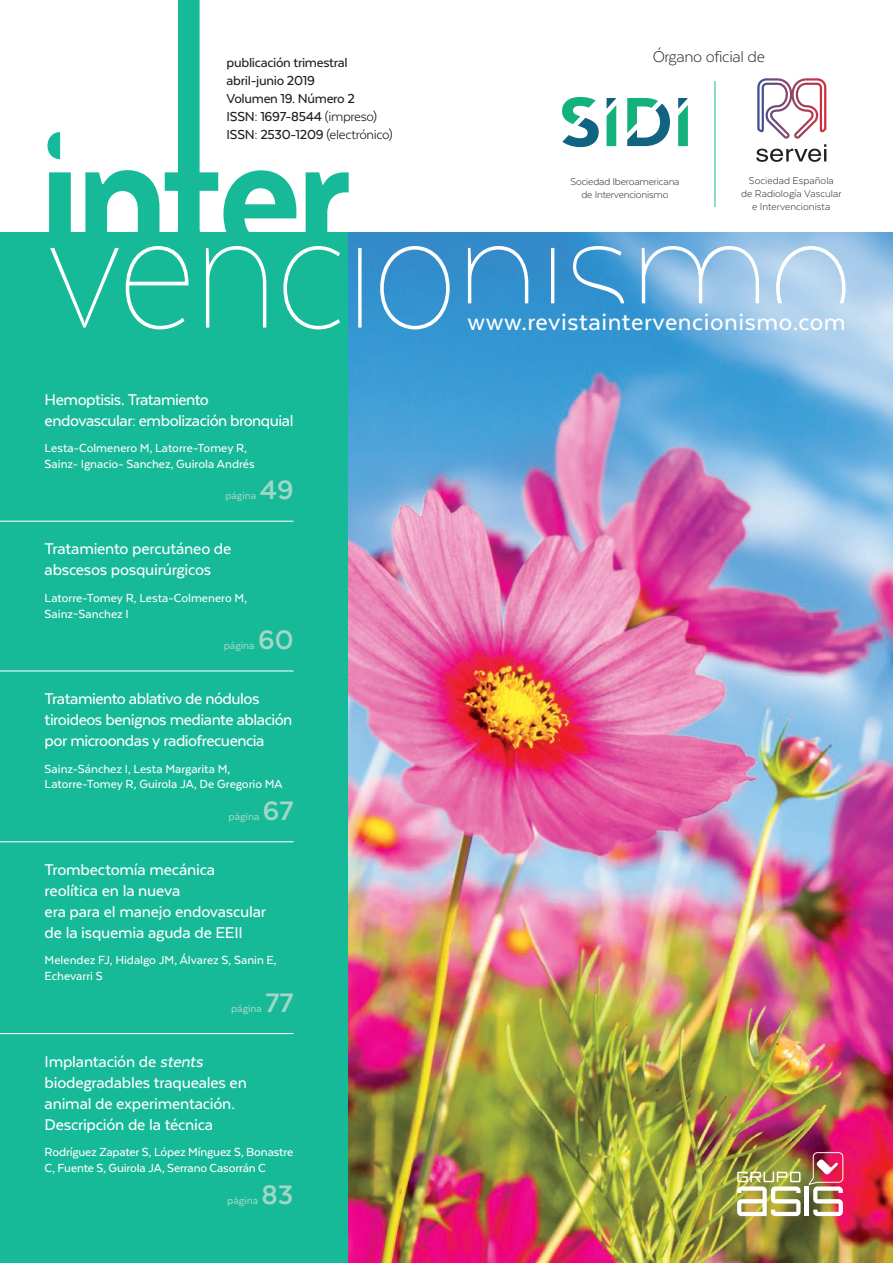
<style>
.page{position:relative;width:893px;height:1263px;background:#fff}
.page>*{position:absolute;margin:0;border:0;box-sizing:border-box;transform-origin:0 0}
.INTER_Pagina{font:700 30.75px "Texta";color:#a2d7c7}
.t1{font:500 27px "Texta";letter-spacing:.02em;color:#fff}
.INTER_Portada_articu{font:500 18px/21px "Texta";letter-spacing:-.015em;color:#fff}
.t2{font:300 18px "Texta";letter-spacing:-.02em;color:#231f20}
.INTER_Datos_mes{font:500 15px/18px "Texta";letter-spacing:-.02em;color:#231f20}
.INTER_Portada_autore{font:500 13.5px/15.8px "Texta";letter-spacing:-.005em;color:#fff}
.INTER_Pagina-2{font:500 11.7px "Texta";color:#a2d7c7}
.t3{font:300 11.4px/12.9px "Texta";letter-spacing:-.005em;color:#231f20;text-align:center}
.s1{font-weight:400}
.s2{font-style:italic}
</style>
<div class="page">
<img style="left:348px;top:232px;width:545px;height:1031px">
<div style="left:0;top:232px;width:348px;height:1031px;background:#16b998"></div>
<svg style="left:47px;top:0;width:302px;height:246px"></svg>
<svg style="left:380px;top:246px;width:466px;height:83px"></svg>
<svg style="left:50px;top:246px;width:312px;height:83px"></svg>
<svg style="left:562px;top:97px;width:37px;height:50px"></svg>
<svg style="left:607px;top:98px;width:9px;height:48px"></svg>
<svg style="left:627px;top:98px;width:43px;height:48px"></svg>
<svg style="left:678px;top:98px;width:10px;height:48px"></svg>
<hr style="left:0;top:521px;width:294px;height:1px;background:#fff">
<hr style="left:0;top:670px;width:294px;height:1px;background:#fff">
<hr style="left:0;top:841px;width:294px;height:1px;background:#fff">
<hr style="left:0;top:1033px;width:294px;height:1px;background:#fff">
<hr style="left:715px;top:81px;width:1px;height:126px;background:#16b998">
<svg style="left:756px;top:78px;width:70px;height:84px"></svg>
<hr style="left:805px;top:1186px;width:4px;height:30px;background:#fff">
<img style="left:807px;top:1152px;width:36px;height:64px">
<svg style="left:737px;top:1172px;width:63px;height:44px"></svg>
<p class="INTER_Datos_mes" style="left:227px;top:54px;width:123px">publicación trimestral</p>
<p class="INTER_Datos_mes" style="left:227px;top:72px;width:90px">abril-junio 2019</p>
<p class="INTER_Datos_mes" style="left:227px;top:90px;width:130px">Volumen 19. Número 2</p>
<p class="INTER_Datos_mes" style="left:227px;top:108px;width:168px">ISSN: 1697-8544 <span class="s1">(impreso)<br></span>ISSN: 2530-1209 <span class="s1">(electrónico)</span></p>
<p class="INTER_Portada_articu" style="left:45px;top:388px;width:250px">Hemoptisis. Tratamiento endovascular: embolización bronquial</p>
<p class="INTER_Portada_autore" style="left:45px;top:440px;width:211px">Lesta-Colmenero M, Latorre-Tomey R,<br>Sainz- Ignacio- Sanchez, Guirola Andrés</p>
<p class="INTER_Pagina-2" style="left:225px;top:490px;width:32px">página</p>
<p class="INTER_Pagina" style="left:260px;top:474px;width:35px">49</p>
<p class="INTER_Portada_articu" style="left:45px;top:538px;width:188px">Tratamiento percutáneo de abscesos posquirúrgicos</p>
<p class="INTER_Portada_autore" style="left:45px;top:590px;width:204px">Latorre-Tomey R, Lesta-Colmenero M,<br>Sainz–Sanchez I</p>
<p class="INTER_Pagina-2" style="left:224px;top:640px;width:32px">página</p>
<p class="INTER_Pagina" style="left:258px;top:624px;width:37px">60</p>
<p class="INTER_Portada_articu" style="left:45px;top:688px;width:249px">Tratamiento ablativo de nódulos tiroideos benignos mediante ablación por microondas y radiofrecuencia</p>
<p class="INTER_Portada_autore" style="left:45px;top:760px;width:240px">Sainz-Sánchez I, Lesta Margarita M,<br>Latorre-Tomey R, Guirola JA, De Gregorio MA</p>
<p class="INTER_Pagina-2" style="left:229px;top:810px;width:32px">página</p>
<p class="INTER_Pagina" style="left:263px;top:795px;width:32px">67</p>
<p class="INTER_Portada_articu" style="left:45px;top:859px;width:223px">Trombectomía mecánica reolítica en la nueva<br>era para el manejo endovascular de la isquemia aguda de EEII</p>
<p class="INTER_Portada_autore" style="left:45px;top:952px;width:234px">Melendez FJ, Hidalgo JM, Álvarez S, Sanin E,<br>Echevarri S</p>
<p class="INTER_Pagina-2" style="left:231px;top:1002px;width:32px">página</p>
<p class="INTER_Pagina" style="left:266px;top:987px;width:30px">77</p>
<p class="INTER_Portada_articu" style="left:45px;top:1051px;width:204px">Implantación de <span class="s2">stents </span>biodegradables traqueales en animal de experimentación.<br>Descripción de la técnica</p>
<p class="INTER_Portada_autore" style="left:45px;top:1144px;width:250px">Rodríguez Zapater S, López Mínguez S, Bonastre<br>C, Fuente S, Guirola JA, Serrano Casorrán C</p>
<p class="INTER_Pagina-2" style="left:227px;top:1194px;width:32px">página</p>
<p class="INTER_Pagina" style="left:262px;top:1178px;width:33px">83</p>
<p class="t2" style="left:653px;top:47px;width:114px">Órgano oficial de</p>
<p class="t3" style="left:570px;top:175px;width:111px">Sociedad Iberoamericana de Intervencionismo</p>
<p class="t3" style="left:741px;top:174px;width:102px">Sociedad Española<br>de Radiología Vascular e Intervencionista</p>
<p class="t1" style="left:468px;top:308px;width:379px">www.revistaintervencionismo.com</p>
</div>
